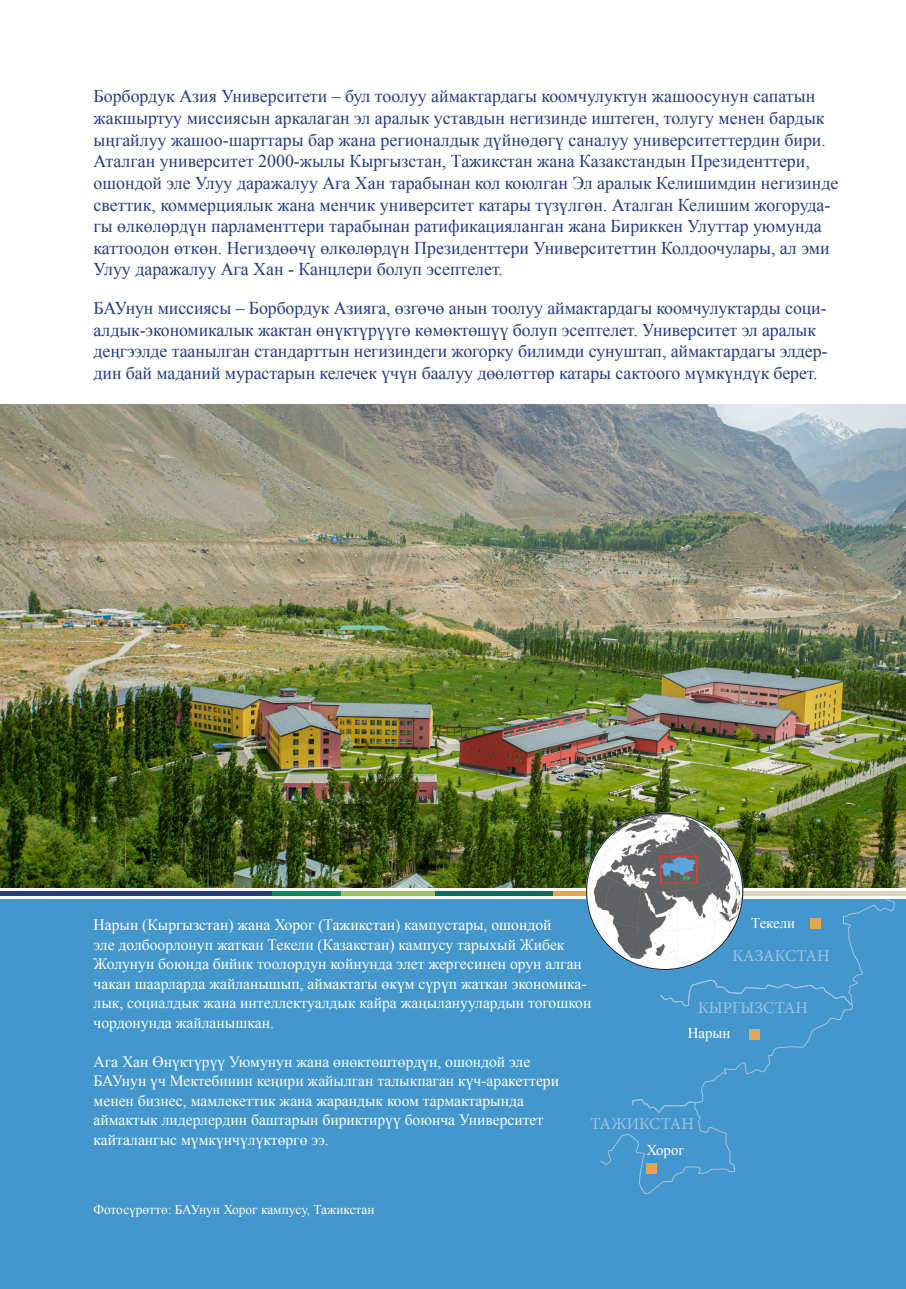
<style>
.page{position:relative;width:906px;height:1289px;background:#fff}
.page>*{position:absolute;margin:0;border:0;box-sizing:border-box;transform-origin:0 0}
.Body{font:18px/21.6px "Times New Roman";color:#243b80}
.t1{font:16.5px "Minion Pro";color:#a2c2e2}
.Body-2{font:15.75px/19.5px "Times New Roman";color:#fff}
.Body-3{font:15px "Times New Roman";color:#fff}
.Body-4{font:13.5px "Times New Roman";color:#fff}
</style>
<div class="page">
<hr style="left:714px;top:891px;width:192px;height:4px;background:#ded3bb">
<hr style="left:0;top:891px;width:272px;height:4px;background:#243b80">
<hr style="left:553px;top:891px;width:161px;height:4px;background:#e3a54f">
<hr style="left:434px;top:891px;width:119px;height:4px;background:#0e6a60">
<hr style="left:340px;top:891px;width:95px;height:4px;background:#9cc264">
<hr style="left:272px;top:891px;width:68px;height:4px;background:#088760">
<img style="left:0;top:404px;width:906px;height:483px">
<div style="left:0;top:899px;width:906px;height:389px;background:#4397cc"></div>
<img style="left:586px;top:812px;width:157px;height:123px">
<svg style="left:599px;top:898px;width:296px;height:297px"></svg>
<div style="left:646px;top:1162px;width:11px;height:11px;background:#e3a54f"></div>
<p class="Body" style="left:94px;top:85px;width:746px">Борбордук Азия Университети – бул тоолуу аймактардагы коомчулуктун жашоосунун сапатын жакшыртуу миссиясын аркалаган эл аралык уставдын негизинде иштеген, толугу менен бардык ыңгайлуу жашоо-шарттары бар жана регионалдык дүйнөдөгү саналуу университеттердин бири.<br>Аталган университет 2000-жылы Кыргызстан, Тажикстан жана Казакстандын Президенттери, ошондой эле Улуу даражалуу Ага Хан тарабынан кол коюлган Эл аралык Келишимдин негизинде светтик, коммерциялык жана менчик университет катары түзүлгөн. Аталган Келишим жогоруда&shy;гы өлкөлөрдүн парламенттери тарабынан ратификацияланган жана Бириккен Улуттар уюмунда каттоодон өткөн. Негиздөөчү өлкөлөрдүн Президенттери Университеттин Колдоочулары, ал эми Улуу даражалуу Ага Хан - Канцлери болуп эсептелет.</p>
<p class="Body" style="left:94px;top:297px;width:735px">БАУнун миссиясы – Борбордук Азияга, өзгөчө анын тоолуу аймактардагы коомчулуктарды соци&shy;алдык-экономикалык жактан өнүктүрүүгө көмөктөшүү болуп эсептелет. Университет эл аралык деңгээлде таанылган стандарттын негизиндеги жогорку билимди сунуштап, аймактардагы элдер&shy;дин бай маданий мурастарын келечек үчүн баалуу дөөлөттөр катары сактоого мүмкүндүк берет.</p>
<p class="Body-2" style="left:94px;top:914px;width:499px">Нарын (Кыргызстан) жана Хорог (Тажикстан) кампустары, ошондой<br>эле долбоорлонуп жаткан Текели (Казакстан) кампусу тарыхый Жибек Жолунун боюнда бийик тоолордун койнунда элет жергесинен орун алган чакан шаарларда жайланышып, аймактагы өкүм сүрүп жаткан экономика&shy;лык, социалдык жана интеллектуалдык кайра жаңылануулардын тогошкон чордонунда жайланышкан.</p>
<p class="Body-3" style="left:751px;top:912px;width:45px">Текели</p>
<p class="t1" style="left:732px;top:944px;width:99px">КАЗАКСТАН</p>
<p class="t1" style="left:698px;top:996px;width:111px">КЫРГЫЗСТАН</p>
<p class="Body-3" style="left:688px;top:1023px;width:44px">Нарын</p>
<p class="Body-2" style="left:94px;top:1051px;width:467px">Ага Хан Өнүктүрүү Уюмунун жана өнөктөштөрдүн, ошондой эле БАУнун үч Мектебинин кеңири жайылган талыкпаган күч-аракеттери менен бизнес, мамлекеттик жана жарандык коом тармактарында аймактык лидерлердин баштарын бириктирүү боюнча Университет кайталангыс мүмкүнчүлүктөргө ээ.</p>
<p class="Body-4" style="left:94px;top:1200px;width:283px">Фотосүрөттө: БАУнун Хорог кампусу, Тажикстан</p>
<p class="t1" style="left:590px;top:1112px;width:105px">ТАЖИКСТАН</p>
<p class="Body-3" style="left:646px;top:1140px;width:40px">Хорог</p>
</div>
